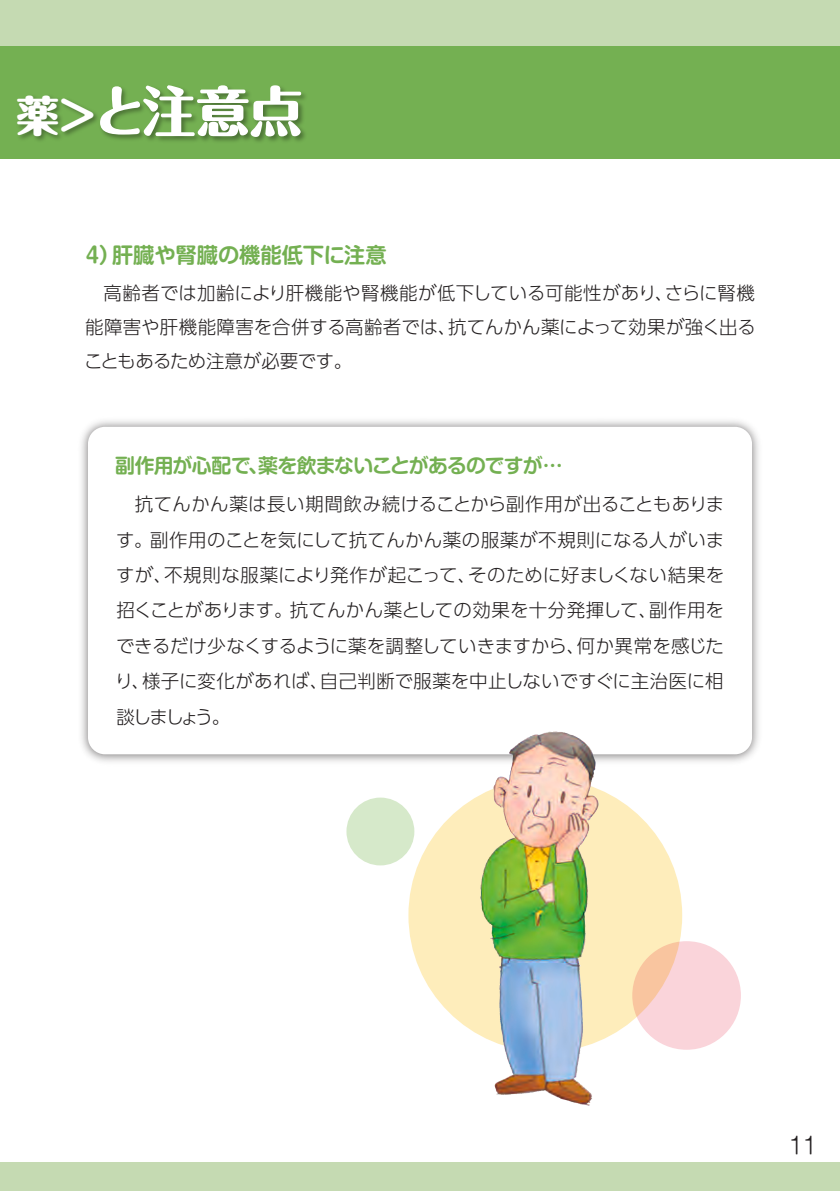
<style>
.page{position:relative;width:840px;height:1191px;background:#fff}
.page>*{position:absolute;margin:0;border:0;box-sizing:border-box;transform-origin:0 0}
.t1{font:800 53.8px "Maru Fo Pro";color:#fff}
.t2{font:300 22.6px "Shin M Go Pr 6 N";color:#231f20}
.t3{font:700 21.2px "Shin M Go Pr 6 N De";color:#74b052}
.t4{font:700 19.8px "Shin M Go Pr 6 N De";letter-spacing:-.045em;color:#74b052}
.t5{font:300 18.4px/35.4px "UD Shin Go Pro";color:#231f20;text-align:justify}
.s1{font-size:42.6px}
.s2{font-weight:700;font-size:42.6px}
</style>
<div class="page">
<img style="left:81px;top:420px;width:678px;height:348px">
<div style="left:88px;top:427px;width:663px;height:327px;background:#fff;border-radius:17px"></div>
<div style="left:0;top:1162px;width:839px;height:29px;background:#c5dab2"></div>
<div style="left:0;top:45px;width:839px;height:114px;background:#74b052"></div>
<div style="left:0;top:0;width:839px;height:45px;background:#c5dab2"></div>
<img style="left:18px;top:87px;width:288px;height:55px">
<img style="left:408px;top:778px;width:273px;height:274px;border-radius:50%">
<svg style="left:632px;top:941px;width:108px;height:108px;background:#f9d1ce"></svg>
<div style="left:346px;top:797px;width:68px;height:68px;background:#d6e9ca;border-radius:50%"></div>
<img style="left:492px;top:731px;width:63px;height:109px">
<p class="t1" style="left:16px;top:68px;width:287px"><span class="s1">薬</span><span class="s2">＞</span>と注意点</p>
<p class="t3" style="left:86px;top:237px;width:302px">4）肝臓や腎臓の機能低下に注意</p>
<p class="t5" style="left:84px;top:275px;width:672px;line-height:34px">　高齢者では加齢により肝機能や腎機能が低下している可能性があり、さらに腎機能障害や肝機能障害を合併する高齢者では、抗てんかん薬によって効果が強く出ることもあるため注意が必要です。</p>
<p class="t4" style="left:115px;top:448px;width:448px">副作用が心配で、薬を飲まないことがあるのですが…</p>
<p class="t5" style="left:115px;top:486px;width:610px">　抗てんかん薬は長い期間飲み続けることから副作用が出ることもあります。副作用のことを気にして抗てんかん薬の服薬が不規則になる人がいますが、不規則な服薬により発作が起こって、そのために好ましくない結果を招くことがあります。抗てんかん薬としての効果を十分発揮して、副作用をできるだけ少なくするように薬を調整していきますから、何か異常を感じたり、様子に変化があれば、自己判断で服薬を中止しないですぐに主治医に相談しましょう。</p>
<p class="t2" style="left:789px;top:1127px;width:29px">11</p>
</div>
